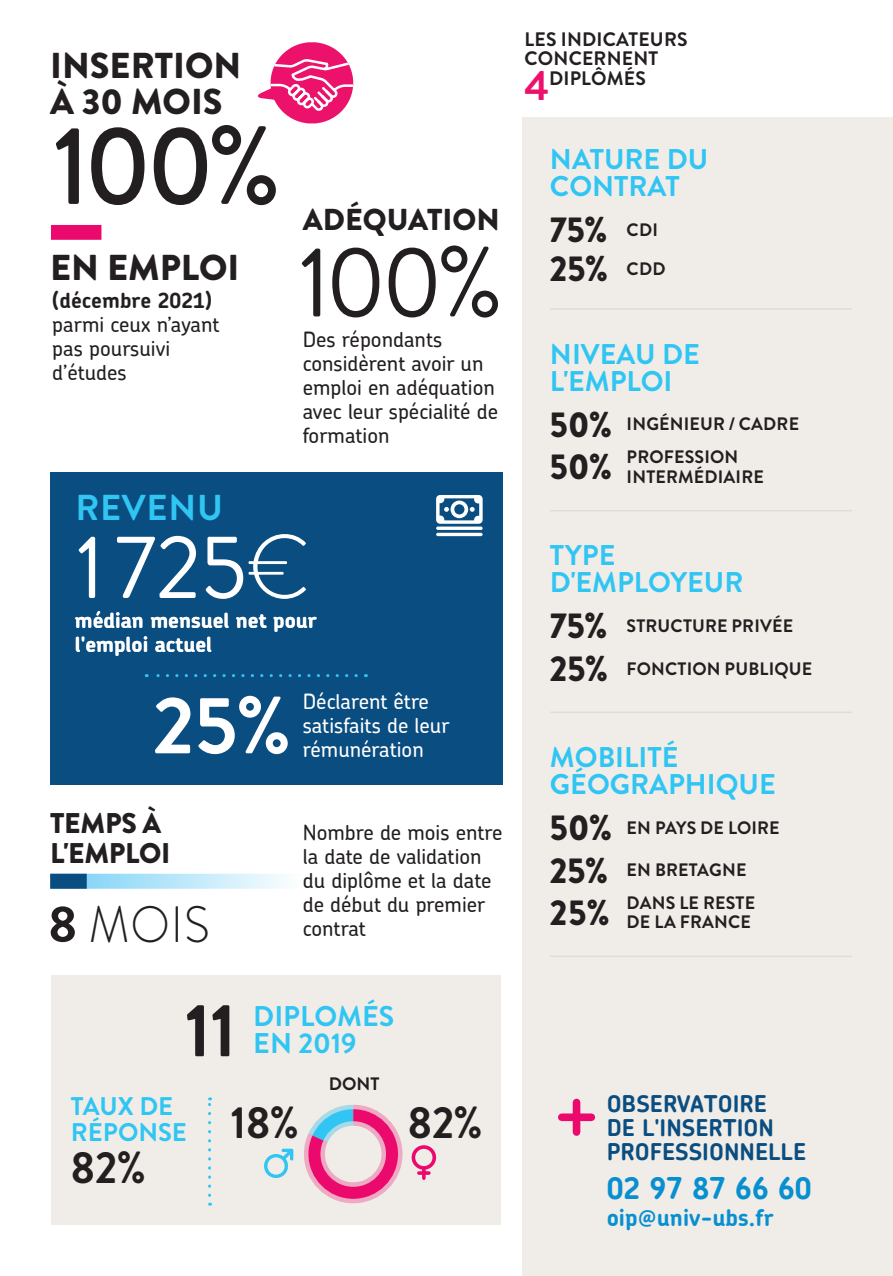
<style>
.page{position:relative;width:893px;height:1276px;background:#fff}
.page>*{position:absolute;margin:0;border:0;box-sizing:border-box;transform-origin:0 0}
.t1{font:500 111px "Brandon Grotesque";color:#231f20}
.t2{font:99.9px "Brandon Grotesque";color:#231f20}
.t3{font:90px "Brandon Grotesque";color:#fff;scale:.96 1}
.t4{font:700 81px "Brandon Grotesque";color:#fff}
.t5{font:700 75px "Brandon Grotesque";color:#231f20;scale:.95 1}
.t6{font:300 51px "Brandon Grotesque";color:#231f20;scale:.93 1}
.t7{font:700 45px "Brandon Grotesque";color:#231f20;scale:.95 1}
.t8{font:900 36px/36px "Brandon Grotesque";color:#231f20}
.t9{font:900 36px/39px "Brandon Grotesque";color:#231f20;scale:.95 1}
.t10{font:700 36px "Brandon Grotesque";letter-spacing:.02em;color:#30c5f3}
.t11{font:900 30.3px "Brandon Grotesque";color:#231f20}
.t12{font:700 30px "Chevin";color:#088fd0}
.t13{font:700 28.5px/27px "Brandon Grotesque";color:#30c5f3}
.t14{font:900 28.5px/30px "Brandon Grotesque";letter-spacing:-.01em;color:#231f20}
.t15{font:700 25.5px/25.5px "Brandon Grotesque";color:#30c5f3}
.t16{font:700 23.1px/24px "Chevin";color:#0a4d80}
.t17{font:700 23.1px "Chevin";color:#088fd0}
.t18{font:500 21px/24px "Chevin";color:#231f20}
.t19{font:500 21px/24px "Chevin";color:#fff}
.t20{font:700 21px/24px "Chevin";color:#fff}
.t21{font:700 21px "Chevin";color:#231f20}
.t22{font:700 19.5px/19.5px "Brandon Grotesque";letter-spacing:.01em;color:#231f20}
.t23{font:700 18px/32.7px "Brandon Grotesque";letter-spacing:.01em;color:#231f20}
.s1{font-weight:300}
.s2{font-weight:700}
.s3{font-size:42px;color:#ec126c}
.s4{font-weight:900;font-size:36px}
</style>
<div class="page">
<div style="left:522px;top:117px;width:371px;height:1159px;background:#f0ede8"></div>
<div style="left:51px;top:975px;width:450px;height:250px;background:#f0ede8"></div>
<div style="left:50px;top:472px;width:453px;height:312px;background:#0a4d80"></div>
<div style="left:51px;top:225px;width:50px;height:15px;background:#ec096d"></div>
<svg style="left:87px;top:873px;width:197px;height:15px;background:#c1e9fa"></svg>
<div style="left:50px;top:873px;width:37px;height:15px;background:#0a4d80"></div>
<div style="left:412px;top:1145px;width:24px;height:24px;border:4px solid #ec096d;border-radius:50%"></div>
<svg style="left:422px;top:1168px;width:4px;height:10px"></svg>
<svg style="left:419px;top:1171px;width:10px;height:3px"></svg>
<svg style="left:208px;top:1097px;width:3px;height:98px"></svg>
<svg style="left:146px;top:674px;width:210px;height:3px"></svg>
<div style="left:573px;top:1102px;width:7px;height:30px;background:#ec096d"></div>
<div style="left:562px;top:1113px;width:29px;height:8px;background:#ec096d"></div>
<svg style="left:257px;top:42px;width:97px;height:82px"></svg>
<svg style="left:436px;top:495px;width:47px;height:41px"></svg>
<svg style="left:264px;top:1104px;width:139px;height:100px"></svg>
<hr style="left:550px;top:308px;width:76px;height:2px;background:#dbdddb">
<hr style="left:626px;top:308px;width:226px;height:2px;background:#dbdddb">
<hr style="left:550px;top:510px;width:76px;height:1px;background:#dbdddb">
<hr style="left:626px;top:510px;width:226px;height:1px;background:#dbdddb">
<hr style="left:550px;top:711px;width:76px;height:2px;background:#dbdddb">
<hr style="left:626px;top:711px;width:226px;height:2px;background:#dbdddb">
<hr style="left:550px;top:955px;width:76px;height:2px;background:#dbdddb">
<hr style="left:626px;top:955px;width:226px;height:2px;background:#dbdddb">
<div style="left:308px;top:1109px;width:90px;height:89px;border:12px solid #ec096d;border-radius:50%"></div>
<h3 class="t8" style="left:50px;top:48px;width:193px">INSERTION<br>À 30 MOIS</h3>
<h1 class="t1" style="left:53px;top:89px;width:230px">100%</h1>
<h3 class="t8" style="left:50px;top:249px;width:191px">EN EMPLOI</h3>
<p class="t21" style="left:52px;top:287px;width:161px">(décembre 2021)</p>
<p class="t18" style="left:52px;top:312px;width:169px">parmi ceux n’ayant pas poursuivi d’études</p>
<h3 class="t10" style="left:75px;top:482px;width:149px">REVENU</h3>
<h3 class="t11" style="left:303px;top:198px;width:198px">ADÉQUATION</h3>
<h2 class="t2" style="left:299px;top:213px;width:206px">100%</h2>
<p class="t18" style="left:303px;top:327px;width:197px">Des répondants considèrent avoir un emploi en adéquation avec leur spécialité de formation</p>
<h3 class="t3" style="left:76px;top:505px;width:246px">1 725<span class="s1">€</span></h3>
<p class="t20" style="left:75px;top:608px;width:243px">médian mensuel net pour l'emploi actuel</p>
<h3 class="t4" style="left:153px;top:669px;width:140px">25%</h3>
<p class="t19" style="left:303px;top:689px;width:148px">Déclarent être satisfaits de leur rémunération</p>
<h3 class="t14" style="left:50px;top:808px;width:122px">TEMPS À<br>L'EMPLOI</h3>
<h3 class="t6" style="left:48px;top:889px;width:175px"><span class="s2">8</span> MOIS</h3>
<p class="t18" style="left:303px;top:819px;width:201px">Nombre de mois entre la date de validation du diplôme et la date de début du premier contrat</p>
<h3 class="t5" style="left:185px;top:978px;width:55px">11</h3>
<h3 class="t13" style="left:253px;top:1003px;width:142px">DIPLOMÉS<br>EN 2019</h3>
<p class="t23" style="left:329px;top:1067px;width:52px">DONT</p>
<p class="t15" style="left:71px;top:1094px;width:117px">TAUX DE<br>RÉPONSE</p>
<h3 class="t7" style="left:71px;top:1136px;width:80px">82%</h3>
<h3 class="t7" style="left:231px;top:1091px;width:73px">18%</h3>
<h3 class="t7" style="left:408px;top:1091px;width:80px">82%</h3>
<p class="t22" style="left:524px;top:30px;width:165px">LES INDICATEURS<br>CONCERNENT<br><span class="s3">4</span>DIPLÔMÉS</p>
<h3 class="t13" style="left:550px;top:146px;width:160px">NATURE DU<br>CONTRAT</h3>
<h3 class="t9" style="left:550px;top:211px;width:123px">75% <sup>CDI<br></sup>25% <sup>CDD</sup></h3>
<h3 class="t13" style="left:550px;top:341px;width:151px">NIVEAU DE<br>L'EMPLOI</h3>
<p class="t23" style="left:550px;top:408px;width:251px"><span class="s4">50%</span> INGÉNIEUR / CADRE<br><span class="s4">50%</span> PROFESSION</p>
<p class="t23" style="left:627px;top:460px;width:139px">INTERMÉDIAIRE</p>
<h3 class="t13" style="left:550px;top:542px;width:195px">TYPE<br>D'EMPLOYEUR</h3>
<p class="t23" style="left:550px;top:610px;width:245px"><span class="s4">75%</span> STRUCTURE PRIVÉE</p>
<p class="t23" style="left:550px;top:652px;width:264px"><span class="s4">25%</span> FONCTION PUBLIQUE</p>
<h3 class="t13" style="left:550px;top:744px;width:227px">MOBILITÉ<br>GÉOGRAPHIQUE</h3>
<p class="t23" style="left:550px;top:811px;width:231px"><span class="s4">50%</span> EN PAYS DE LOIRE</p>
<p class="t23" style="left:550px;top:854px;width:207px"><span class="s4">25%</span> EN BRETAGNE<br><span class="s4">25%</span> DANS LE RESTE</p>
<p class="t23" style="left:627px;top:906px;width:126px">DE LA FRANCE</p>
<p class="t16" style="left:607px;top:1091px;width:201px">OBSERVATOIRE<br>DE L'INSERTION<br>PROFESSIONNELLE</p>
<h3 class="t12" style="left:607px;top:1168px;width:206px">02 97 87 66 60</h3>
<p class="t17" style="left:607px;top:1202px;width:169px">oip@univ-ubs.fr</p>
</div>
